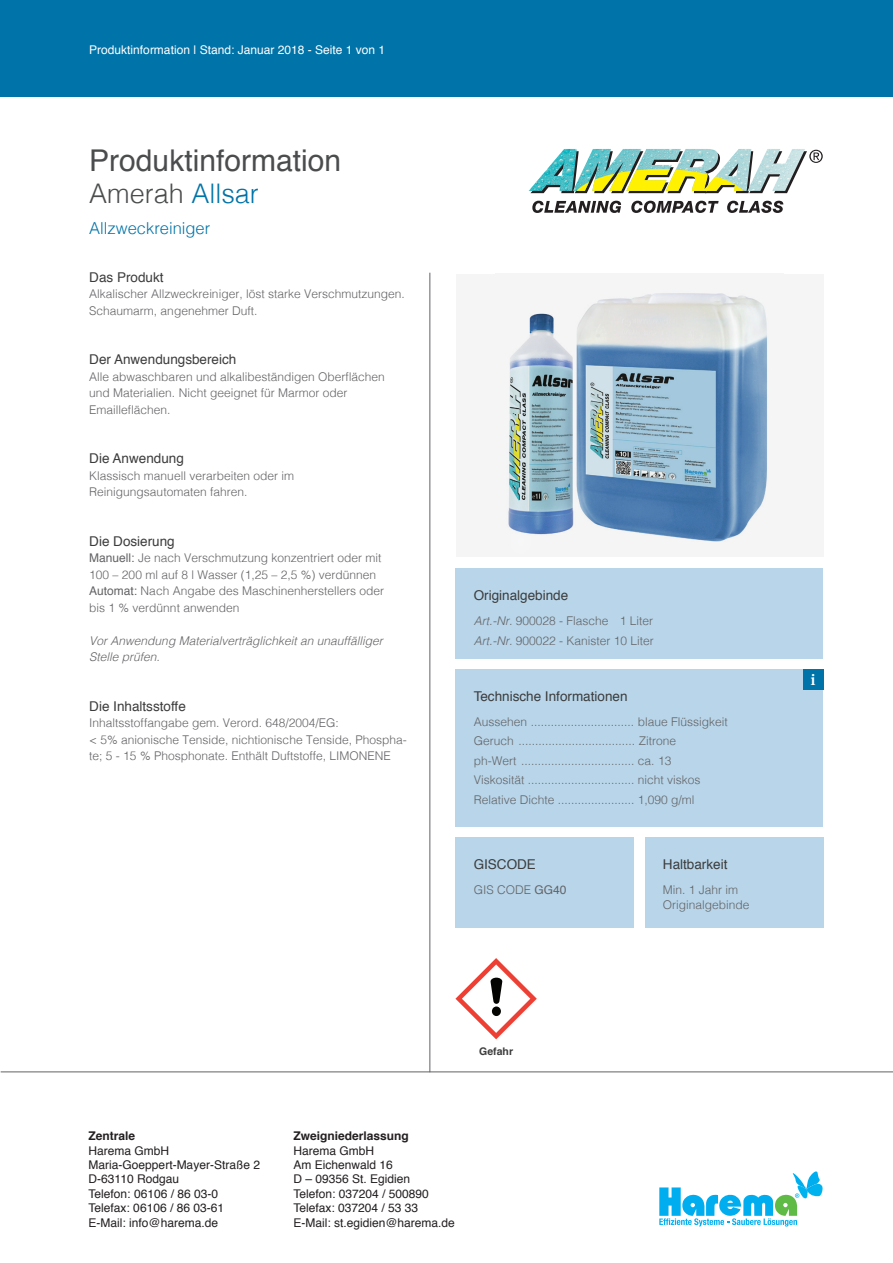
<style>
.page{position:relative;width:893px;height:1263px;background:#fff}
.page>*{position:absolute;margin:0;border:0;box-sizing:border-box;transform-origin:0 0}
.t1{font:30px "Helvetica";color:#4b4c4d}
.t2{font:300 27px "Helvetica";color:#4b4c4d}
.t3{font:300 16.5px "Helvetica";color:#0073a8}
.t4{font:700 16.5px "Iskoola Pota";color:#fff}
.t5{font:13.5px "Helvetica";color:#3c3c3d}
.t6{font:300 12px/16.5px "Helvetica";color:#636366}
.t7{font:12px/14.4px "Helvetica";color:#231f20}
.t8{font:italic 300 12px/16.5px "Helvetica";color:#636366}
.t9{font:12px "Helvetica";color:#fff}
.t10{font:700 12px "Helvetica";color:#231f20}
.t11{font:700 10.5px "Helvetica";color:#3c3c3d}
.s1{color:#0073a8}
.s2{font-weight:400}
.s3{font-style:italic}
</style>
<div class="page">
<img style="left:529px;top:149px;width:276px;height:42px">
<svg style="left:532px;top:201px;width:89px;height:12px"></svg>
<svg style="left:631px;top:201px;width:88px;height:12px"></svg>
<svg style="left:727px;top:201px;width:56px;height:12px"></svg>
<svg style="left:530px;top:150px;width:293px;height:43px"></svg>
<div style="left:455px;top:669px;width:368px;height:158px;background:#b8d5e9"></div>
<div style="left:803px;top:669px;width:20px;height:21px;background:#0073a8"></div>
<div style="left:455px;top:569px;width:368px;height:90px;background:#b8d5e9"></div>
<hr style="left:429px;top:273px;width:1px;height:799px;background:#636366">
<svg style="left:455px;top:958px;width:82px;height:81px"></svg>
<div style="left:456px;top:274px;width:367px;height:282px;background:#f5f5f6"></div>
<img style="left:508px;top:293px;width:259px;height:249px">
<div style="left:455px;top:837px;width:179px;height:90px;background:#b8d5e9"></div>
<div style="left:645px;top:837px;width:178px;height:90px;background:#b8d5e9"></div>
<hr style="left:1px;top:1071px;width:892px;height:1px;background:#636366">
<div style="left:0;top:0;width:893px;height:96px;background:#0073a8"></div>
<svg style="left:659px;top:1171px;width:163px;height:55px"></svg>
<p class="t9" style="left:89px;top:40px;width:297px">Produktinformation | Stand: Januar 2018 - Seite 1 von 1</p>
<h1 class="t1" style="left:89px;top:138px;width:253px">Produktinformation</h1>
<h2 class="t2" style="left:89px;top:170px;width:171px">Amerah <span class="s1">Allsar</span></h2>
<h3 class="t3" style="left:89px;top:215px;width:123px">Allzweckreiniger</h3>
<p class="t5" style="left:89px;top:266px;width:76px">Das Produkt</p>
<p class="t6" style="left:89px;top:285px;width:317px">Alkalischer Allzweckreiniger, löst starke Verschmutzungen.<br>Schaumarm, angenehmer Duft.</p>
<p class="t5" style="left:89px;top:349px;width:149px">Der Anwendungsbereich</p>
<p class="t6" style="left:89px;top:367px;width:297px">Alle abwaschbaren und alkalibeständigen Oberflächen und Materialien. Nicht geeignet für Marmor oder<br>Emailleflächen.</p>
<p class="t5" style="left:89px;top:448px;width:96px">Die Anwendung</p>
<p class="t6" style="left:89px;top:466px;width:206px">Klassisch manuell verarbeiten oder im<br>Reinigungsautomaten fahren.</p>
<p class="t5" style="left:89px;top:530px;width:87px">Die Dosierung</p>
<p class="t6" style="left:89px;top:549px;width:296px"><span class="s2">Manuell:</span> Je nach Verschmutzung konzentriert oder mit 100 – 200 ml auf 8 l Wasser (1,25 – 2,5 %) verdünnen <span class="s2">Automat:</span> Nach Angabe des Maschinenherstellers oder bis 1 % verdünnt anwenden</p>
<p class="t8" style="left:89px;top:631px;width:295px">Vor Anwendung Materialverträglichkeit an unauffälliger<br>Stelle prüfen.</p>
<p class="t5" style="left:89px;top:695px;width:98px">Die Inhaltsstoffe</p>
<p class="t6" style="left:89px;top:714px;width:319px">Inhaltsstoffangabe gem. Verord. 648/2004/EG:<br>&lt; 5% anionische Tenside, nichtionische Tenside, Phospha&shy;te; 5 - 15 % Phosphonate. Enthält Duftstoffe, LIMONENE</p>
<p class="t5" style="left:474px;top:585px;width:96px">Originalgebinde</p>
<p class="t6" style="left:474px;top:610px;width:182px;line-height:19.5px"><span class="s3">Art.-Nr.</span> 900028 - Flasche 1 Liter<br><span class="s3">Art.-Nr.</span> 900022 - Kanister 10 Liter</p>
<p class="t5" style="left:474px;top:686px;width:155px">Technische Informationen</p>
<p class="t6" style="left:474px;top:711px;width:255px;line-height:19.5px">Aussehen ............................... blaue Flüssigkeit Geruch ................................... Zitrone<br>ph-Wert .................................. ca. 13<br>Viskosität ................................ nicht viskos Relative Dichte ....................... 1,090 g/ml</p>
<p class="t5" style="left:474px;top:854px;width:64px">GISCODE</p>
<p class="t6" style="left:474px;top:881px;width:94px">GIS CODE <span class="s2">GG40</span></p>
<p class="t5" style="left:663px;top:854px;width:66px">Haltbarkeit</p>
<p class="t6" style="left:663px;top:881px;width:88px;line-height:15px">Min. 1 Jahr im<br>Originalgebinde</p>
<p class="t10" style="left:89px;top:1126px;width:48px">Zentrale</p>
<p class="t7" style="left:89px;top:1143px;width:173px">Harema GmbH<br>Maria-Goeppert-Mayer-Straße 2<br>D-63110 Rodgau<br>Telefon: 06106 / 86 03-0<br>Telefax: 06106 / 86 03-61<br>E-Mail: info@harema.de</p>
<p class="t11" style="left:479px;top:1042px;width:35px">Gefahr</p>
<p class="t10" style="left:293px;top:1126px;width:117px">Zweigniederlassung</p>
<p class="t7" style="left:293px;top:1143px;width:163px">Harema GmbH<br>Am Eichenwald 16<br>D – 09356 St. Egidien<br>Telefon: 037204 / 500890<br>Telefax: 037204 / 53 33<br>E-Mail: st.egidien@harema.de</p>
<h3 class="t4" style="left:811px;top:670px;width:6px">i</h3>
</div>
